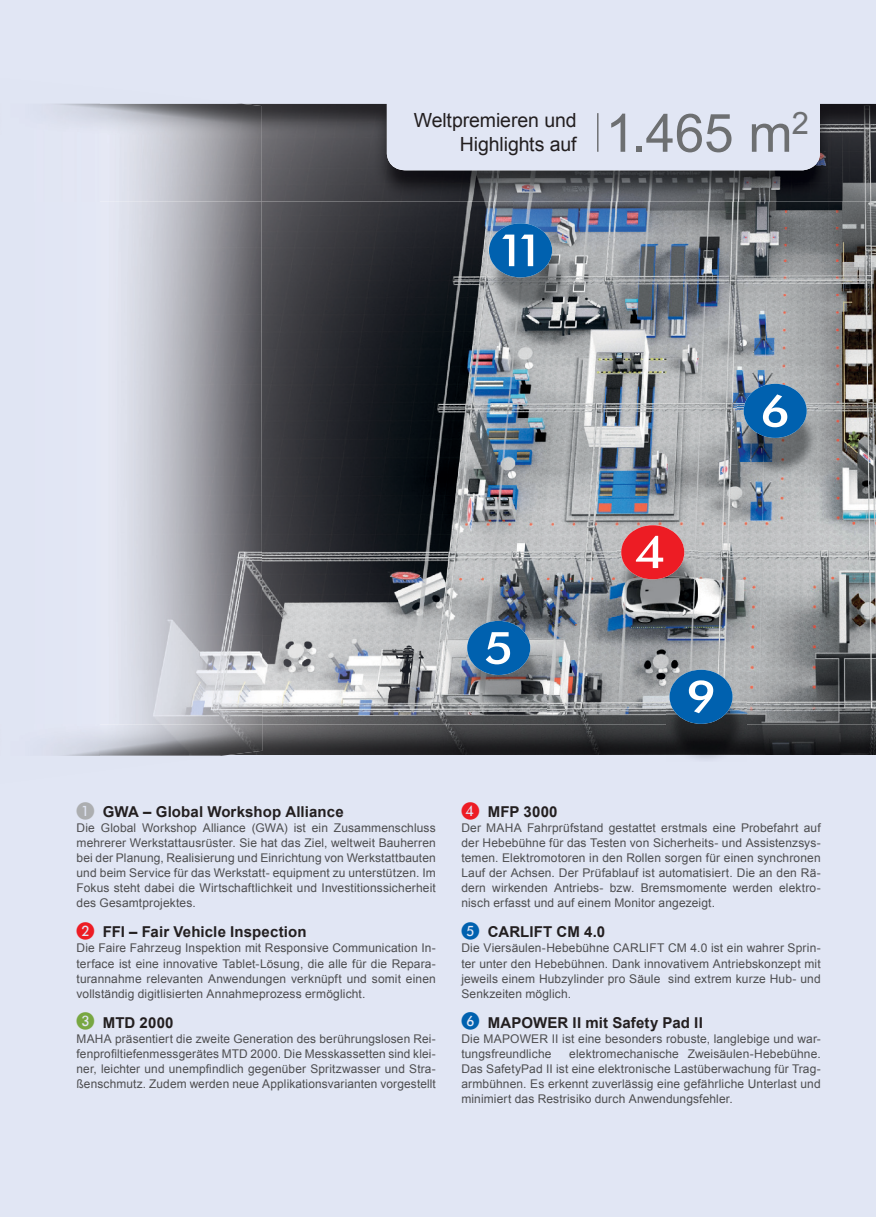
<style>
.page{position:relative;width:876px;height:1217px;background:#fff}
.page>*{position:absolute;margin:0;border:0;box-sizing:border-box;transform-origin:0 0}
.t1{font:52.95px "Arial";color:#6d6f71}
.t2{font:19.5px "Arial";letter-spacing:-.005em;color:#231f20}
.t3{font:700 15px "Arial";letter-spacing:.01em;color:#231f20}
.t4{font:12px/15px "Arial";letter-spacing:.01em;color:#4d4d4f;text-align:justify}
.s1{font-family:"European Pi One";font-weight:400;font-size:18px;color:#acaeb0}
.s2{font-family:"European Pi One";font-weight:400;font-size:18px;color:#ed1c24}
.s3{font-family:"European Pi One";font-weight:400;font-size:18px;color:#78a742}
.s4{font-family:"European Pi One";font-weight:400;font-size:18px;color:#0061af}
</style>
<div class="page">
<img style="left:0;top:201px;width:513px;height:523px">
<img style="left:513px;top:201px;width:363px;height:57px">
<img style="left:566px;top:258px;width:310px;height:466px">
<img style="left:513px;top:314px;width:53px;height:410px">
<img style="left:262px;top:724px;width:614px;height:31px">
<div style="left:0;top:0;width:876px;height:104px;background:#e1e6f4"></div>
<div style="left:0;top:755px;width:876px;height:461px;background:#e1e6f4"></div>
<img style="left:261px;top:170px;width:615px;height:31px">
<svg style="left:241px;top:103px;width:635px;height:67px;background:#b3b6c1"></svg>
<img style="left:0;top:724px;width:262px;height:31px">
<img style="left:58px;top:755px;width:163px;height:1px">
<img style="left:0;top:104px;width:261px;height:97px">
<img style="left:618px;top:546px;width:80px;height:71px">
<svg style="left:621px;top:525px;width:63px;height:54px;background:#df4f54"></svg>
<img style="left:466px;top:641px;width:80px;height:71px">
<svg style="left:467px;top:620px;width:63px;height:54px;background:#367ab1"></svg>
<img style="left:738px;top:405px;width:80px;height:71px">
<svg style="left:744px;top:384px;width:63px;height:54px;background:#387cb2"></svg>
<img style="left:489px;top:243px;width:80px;height:71px">
<svg style="left:489px;top:223px;width:63px;height:54px;background:#387db6"></svg>
<img style="left:666px;top:690px;width:80px;height:69px">
<svg style="left:669px;top:669px;width:64px;height:54px;background:#387aae"></svg>
<hr style="left:597px;top:113px;width:1px;height:39px;background:#6d6f71">
<h2 class="t2" style="left:414px;top:107px;width:164px">Weltpremieren und</h2>
<h1 class="t1" style="left:605px;top:97px;width:205px">1.465 m<sup>2</sup></h1>
<h2 class="t2" style="left:460px;top:131px;width:118px">Highlights auf</h2>
<p class="t3" style="left:77px;top:801px;width:269px"><span class="s1">A</span> GWA – Global Workshop Alliance</p>
<p class="t4" style="left:77px;top:820px;width:361px">Die Global Workshop Alliance (GWA) ist ein Zusammenschluss mehrerer Werkstattausrüster. Sie hat das Ziel, weltweit Bauherren bei der Planung, Realisierung und Einrichtung von Werkstattbauten und beim Service für das Werkstatt- equipment zu unterstützen. Im Fokus steht dabei die Wirtschaftlichkeit und Investitionssicherheit des Gesamtprojektes.</p>
<p class="t3" style="left:77px;top:921px;width:232px"><span class="s2">B</span> FFI – Fair Vehicle Inspection</p>
<p class="t4" style="left:77px;top:940px;width:361px">Die Faire Fahrzeug Inspektion mit Responsive Communication In&shy;terface ist eine innovative Tablet-Lösung, die alle für die Repara&shy;turannahme relevanten Anwendungen verknüpft und somit einen vollständig digitlisierten Annahmeprozess ermöglicht.</p>
<p class="t3" style="left:77px;top:1011px;width:99px"><span class="s3">C</span> MTD 2000</p>
<p class="t4" style="left:77px;top:1030px;width:361px">MAHA präsentiert die zweite Generation des berührungslosen Rei&shy;fenprofiltiefenmessgerätes MTD 2000. Die Messkassetten sind klei&shy;ner, leichter und unempfindlich gegenüber Spritzwasser und Stra&shy;ßenschmutz. Zudem werden neue Applikationsvarianten vorgestellt</p>
<p class="t3" style="left:461px;top:801px;width:98px"><span class="s2">D</span> MFP 3000</p>
<p class="t4" style="left:461px;top:820px;width:361px">Der MAHA Fahrprüfstand gestattet erstmals eine Probefahrt auf der Hebebühne für das Testen von Sicherheits- und Assistenzsys&shy;temen. Elektromotoren in den Rollen sorgen für einen synchronen Lauf der Achsen. Der Prüfablauf ist automatisiert. Die an den Rä&shy;dern wirkenden Antriebs- bzw. Bremsmomente werden elektro&shy;nisch erfasst und auf einem Monitor angezeigt.</p>
<p class="t3" style="left:461px;top:921px;width:145px"><span class="s4">E</span> CARLIFT CM 4.0</p>
<p class="t4" style="left:461px;top:940px;width:361px">Die Viersäulen-Hebebühne CARLIFT CM 4.0 ist ein wahrer Sprin&shy;ter unter den Hebebühnen. Dank innovativem Antriebskonzept mit jeweils einem Hubzylinder pro Säule sind extrem kurze Hub- und Senkzeiten möglich.</p>
<p class="t3" style="left:461px;top:1011px;width:243px"><span class="s4">F</span> MAPOWER II mit Safety Pad II</p>
<p class="t4" style="left:461px;top:1030px;width:361px">Die MAPOWER II ist eine besonders robuste, langlebige und war&shy;tungsfreundliche</p>
<p class="t4" style="left:461px;top:1045px;width:361px;text-indent:108px">elektromechanische Zweisäulen-Hebebühne.<br>Das SafetyPad II ist eine elektronische Lastüberwachung für Trag&shy;armbühnen. Es erkennt zuverlässig eine gefährliche Unterlast und minimiert das Restrisiko durch Anwendungsfehler.</p>
</div>
